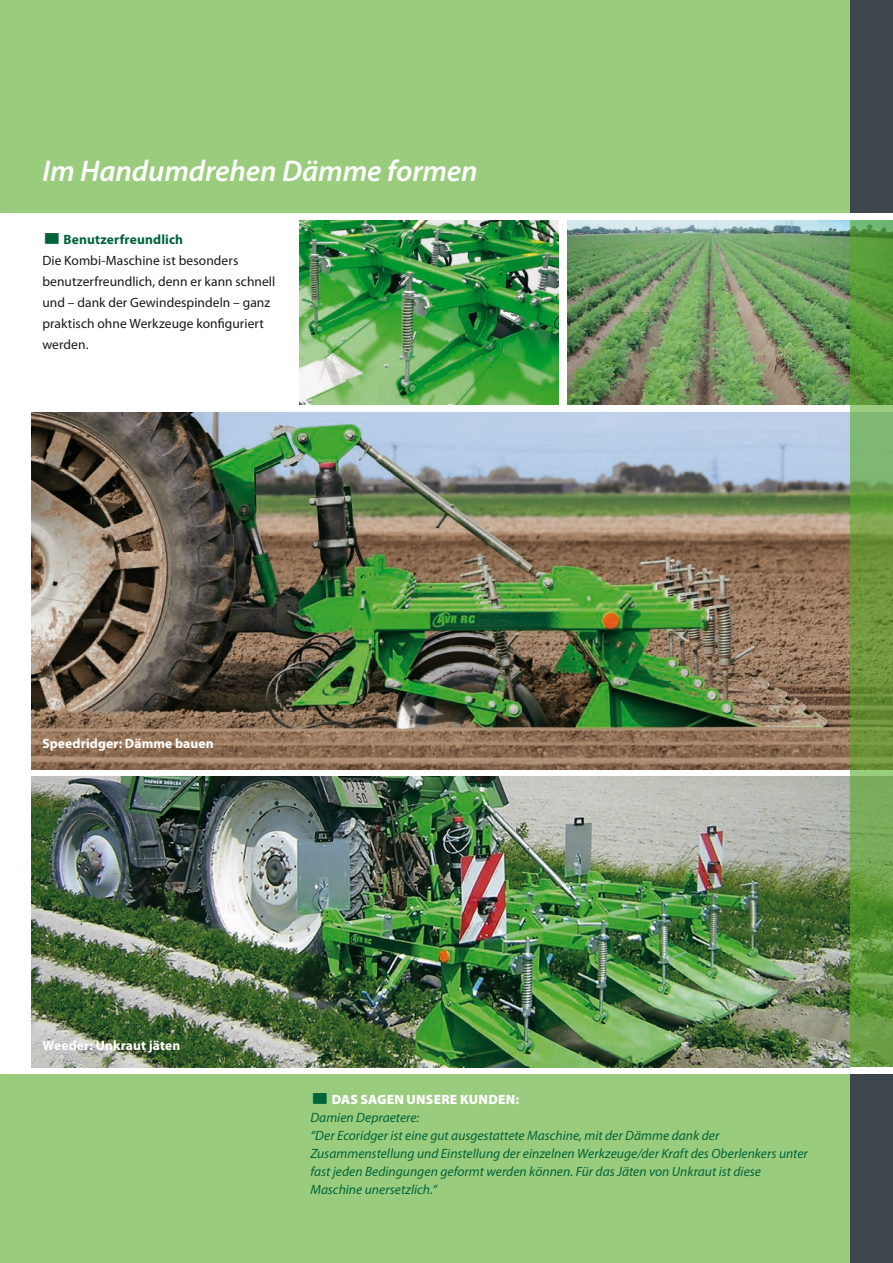
<style>
.page{position:relative;width:893px;height:1263px;background:#fff}
.page>*{position:absolute;margin:0;border:0;box-sizing:border-box;transform-origin:0 0}
.t1{font:italic 600 30px "Myriad Pro";letter-spacing:-.005em;color:#fff}
.t2{font:italic 13.5px/18px "Myriad Pro";color:#006339}
.t3{font:13.5px/21px "Myriad Pro";letter-spacing:.005em;color:#1a171c}
.t4{font:700 13.5px "Myriad Pro";letter-spacing:.01em;color:#fff}
.s1{font-family:"Lucida Grande";font-weight:700;font-size:30px;color:#006339}
.s2{font-weight:700;color:#006339}
.s3{font-family:"Lucida Grande";font-weight:700;font-style:normal;font-size:30px}
.s4{font-weight:900;font-style:normal;color:#fff}
</style>
<div class="page">
<div style="left:0;top:1074px;width:850px;height:189px;background:#9acc7d"></div>
<img style="left:567px;top:220px;width:283px;height:185px">
<img style="left:32px;top:412px;width:818px;height:357px">
<div style="left:0;top:0;width:850px;height:213px;background:#9acc7d"></div>
<img style="left:300px;top:220px;width:259px;height:185px">
<hr style="left:0;top:1074px;width:1px;height:189px;background:#58ab27">
<img style="left:32px;top:776px;width:818px;height:291px">
<div style="left:850px;top:1074px;width:43px;height:189px;background:#3d464d"></div>
<svg style="left:850px;top:220px;width:43px;height:847px;background:#689d43"></svg>
<div style="left:850px;top:0;width:43px;height:213px;background:#3d464d"></div>
<h1 class="t1" style="left:43px;top:155px;width:437px">Im Handumdrehen Dämme formen</h1>
<p class="t3" style="left:42px;top:229px;width:234px"><span class="s1">▪</span><span class="s2">Benutzerfreundlich<br></span>Die Kombi-Maschine ist besonders benutzerfreundlich, denn er kann schnell und – dank der Gewindespindeln – ganz praktisch ohne Werkzeuge konfiguriert werden.</p>
<p class="t4" style="left:42px;top:736px;width:173px">Speedridger: Dämme bauen</p>
<p class="t4" style="left:42px;top:1037px;width:140px">Weeder: Unkraut jäten</p>
<p class="t2" style="left:310px;top:1091px;width:499px"><span class="s3">▪</span> <span class="s4">DAS SAGEN UNSERE KUNDEN:<br></span>Damien Depraetere:<br>“Der Ecoridger ist eine gut ausgestattete Maschine, mit der Dämme dank der Zusammenstellung und Einstellung der einzelnen Werkzeuge/der Kraft des Oberlenkers unter fast jeden Bedingungen geformt werden können. Für das Jäten von Unkraut ist diese Maschine unersetzlich.“</p>
</div>
